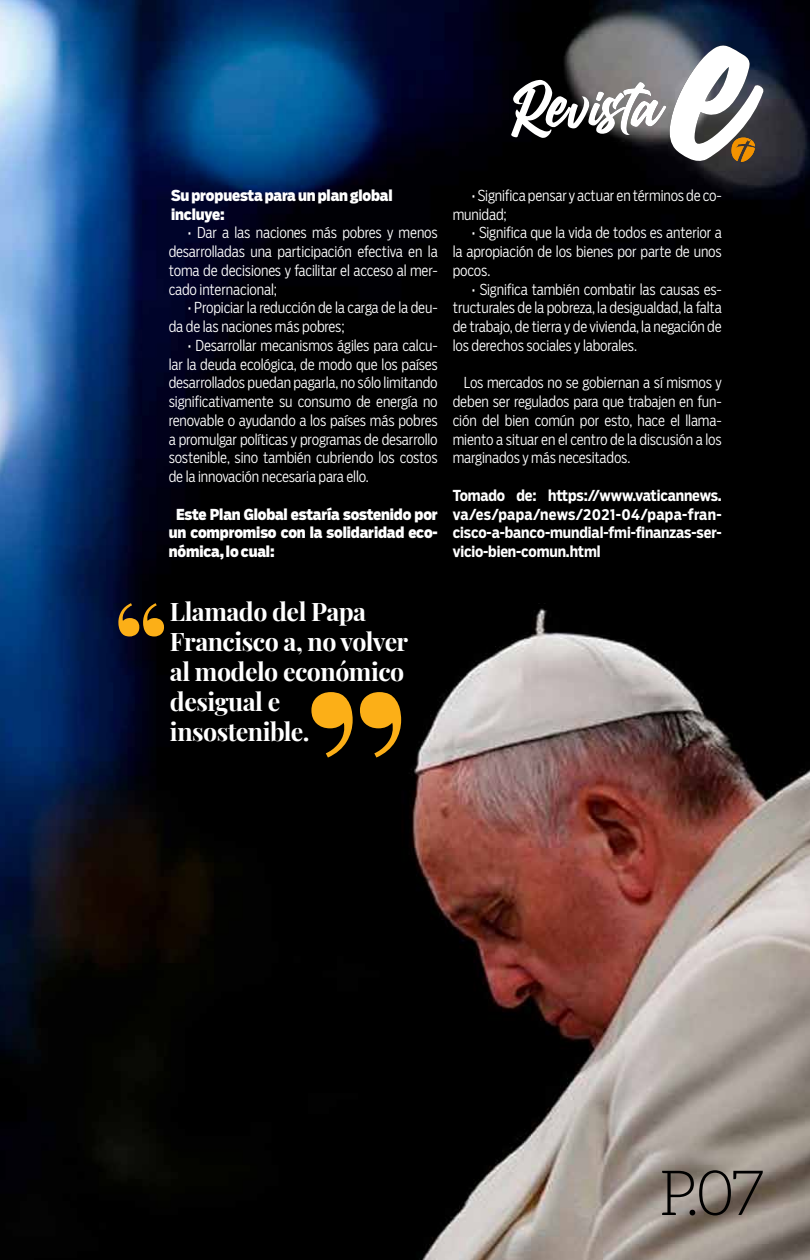
<style>
.page{position:relative;width:810px;height:1260px;background:#fff}
.page>*{position:absolute;margin:0;border:0;box-sizing:border-box;transform-origin:0 0}
.t1{font:300 62.5px "Aleo";color:#000}
.t2{font:25px/30px "Playfair Display";letter-spacing:-.02em;color:#fff}
.t3{font:300 15px/18.8px "Salvo Sans Cond";letter-spacing:-.01em;color:#fff;text-align:justify}
.t4{font:700 15px/18.8px "Salvo Sans Cond";letter-spacing:-.01em;color:#fff;text-align:justify}
.t5{font:900 15px/18.8px "Salvo Sans Cond";letter-spacing:-.01em;color:#fff}
</style>
<div class="page">
<img style="left:0;top:0;width:810px;height:1260px">
<svg style="left:511px;top:45px;width:253px;height:117px"></svg>
<svg style="left:311px;top:692px;width:90px;height:66px;background:#78530a"></svg>
<svg style="left:118px;top:603px;width:46px;height:34px;background:#765312"></svg>
<p class="t5" style="left:171px;top:186px;width:223px">Su propuesta para un plan global incluye:</p>
<p class="t3" style="left:169px;top:223px;width:271px;text-indent:19px">• Dar a las naciones más pobres y menos desarrolladas una participación efectiva en la toma de decisiones y facilitar el acceso al mer&shy;cado internacional;</p>
<p class="t3" style="left:169px;top:298px;width:271px;text-indent:19px">• Propiciar la reducción de la carga de la deu&shy;da de las naciones más pobres;</p>
<p class="t3" style="left:169px;top:336px;width:271px;text-indent:19px">• Desarrollar mecanismos ágiles para calcu&shy;lar la deuda ecológica, de modo que los países desarrollados puedan pagarla, no sólo limitando significativamente su consumo de energía no renovable o ayudando a los países más pobres a promulgar políticas y programas de desarrollo sostenible, sino también cubriendo los costos de la innovación necesaria para ello.</p>
<p class="t5" style="left:169px;top:505px;width:271px;text-align:justify;text-indent:7px">Este Plan Global estaría sostenido por un compromiso con la solidaridad eco&shy;nómica, lo cual:</p>
<p class="t3" style="left:453px;top:186px;width:271px;text-indent:19px">• Significa pensar y actuar en términos de co&shy;munidad;</p>
<p class="t3" style="left:453px;top:223px;width:271px;text-indent:19px">• Significa que la vida de todos es anterior a la apropiación de los bienes por parte de unos pocos.</p>
<p class="t3" style="left:453px;top:280px;width:271px;text-indent:19px">• Significa también combatir las causas es&shy;tructurales de la pobreza, la desigualdad, la falta de trabajo, de tierra y de vivienda, la negación de los derechos sociales y laborales.</p>
<p class="t3" style="left:453px;top:373px;width:271px;text-indent:11px">Los mercados no se gobiernan a sí mismos y deben ser regulados para que trabajen en fun&shy;ción del bien común por esto, hace el llama&shy;miento a situar en el centro de la discusión a los marginados y más necesitados.</p>
<p class="t4" style="left:453px;top:486px;width:271px">Tomado de: https://www.vaticannews. va/es/papa/news/2021-04/papa-fran&shy;cisco-a-banco-mundial-fmi-finanzas-ser&shy;vicio-bien-comun.html</p>
<h2 class="t2" style="left:170px;top:594px;width:240px">Llamado del Papa<br>Francisco a, no volver al modelo económico desigual e insostenible.</h2>
<h1 class="t1" style="left:659px;top:1159px;width:107px">P.07</h1>
</div>
